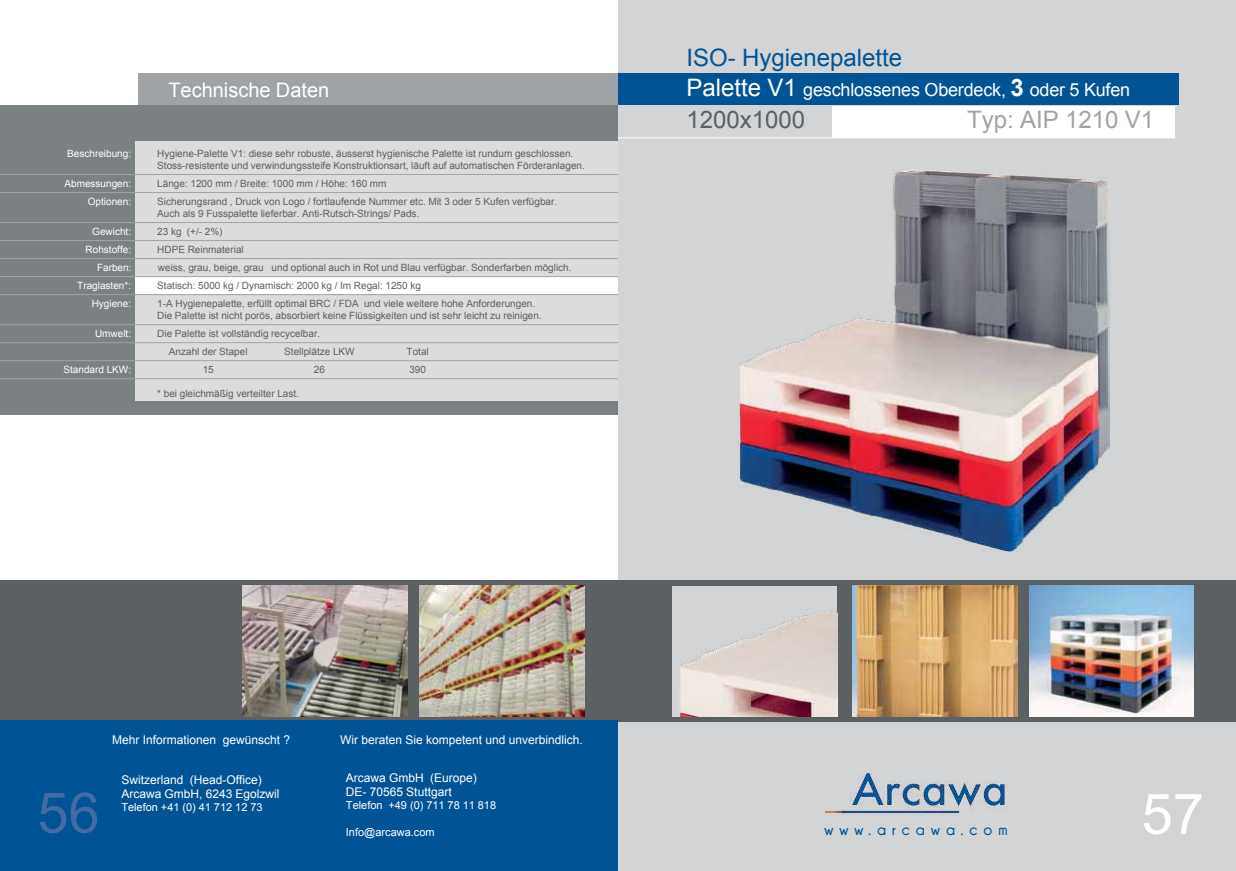
<style>
.page{position:relative;width:1236px;height:871px;background:#fff}
.page>*{position:absolute;margin:0;border:0;box-sizing:border-box;transform-origin:0 0}
.t1{font:56px "Arial";color:#456aa4}
.t2{font:56px "Arial";color:#fff}
.t3{font:24px "Arial";color:#005496}
.t4{font:24px "Arial";color:#a0a3a6}
.t5{font:24px "Arial";color:#5b6063}
.t6{font:20px "Arial";color:#fff}
.t7{font:18px "Arial";letter-spacing:-.01em;color:#fff}
.t8{font:700 16px "Champagne&Limousines";letter-spacing:.38em;color:#005495}
.t9{font:12px/14.4px "Arial";color:#fff}
.t10{font:11px "Arial";color:#fff}
.t11{font:10px/12px "Arial";color:#5b6063}
.t12{font:10px "Arial";color:#fff}
.s1{font-size:24px}
.s2{font-weight:700;font-size:24px}
</style>
<div class="page">
<div style="left:0;top:105px;width:618px;height:309px;background:#7b8083"></div>
<div style="left:135px;top:141px;width:483px;height:259px;background:#dcdcdd"></div>
<div style="left:135px;top:276px;width:483px;height:18px;background:#fff"></div>
<div style="left:139px;top:74px;width:479px;height:31px;background:#a0a3a6"></div>
<hr style="left:0;top:174px;width:618px;height:1px;background:#a0a3a6">
<hr style="left:0;top:192px;width:618px;height:1px;background:#a0a3a6">
<hr style="left:0;top:222px;width:618px;height:1px;background:#a0a3a6">
<hr style="left:0;top:240px;width:618px;height:1px;background:#a0a3a6">
<hr style="left:0;top:258px;width:618px;height:1px;background:#a0a3a6">
<hr style="left:0;top:276px;width:618px;height:1px;background:#a0a3a6">
<hr style="left:0;top:294px;width:618px;height:1px;background:#a0a3a6">
<hr style="left:0;top:324px;width:618px;height:1px;background:#a0a3a6">
<hr style="left:0;top:342px;width:618px;height:1px;background:#a0a3a6">
<hr style="left:0;top:360px;width:618px;height:1px;background:#a0a3a6">
<hr style="left:0;top:378px;width:618px;height:1px;background:#a0a3a6">
<div style="left:618px;top:0;width:618px;height:744px;background:#d2d4d5"></div>
<div style="left:618px;top:74px;width:560px;height:31px;background:#005496"></div>
<div style="left:832px;top:106px;width:342px;height:31px;background:#fff"></div>
<img style="left:740px;top:169px;width:369px;height:382px">
<hr style="left:618px;top:137px;width:558px;height:1px;background:#fff">
<div style="left:0;top:580px;width:1236px;height:141px;background:#5b6063"></div>
<img style="left:672px;top:586px;width:165px;height:130px">
<img style="left:420px;top:585px;width:164px;height:131px">
<img style="left:242px;top:585px;width:165px;height:131px">
<img style="left:853px;top:585px;width:164px;height:131px">
<img style="left:1029px;top:585px;width:164px;height:131px">
<div style="left:618px;top:729px;width:618px;height:141px;background:#d2d4d5"></div>
<div style="left:0;top:720px;width:618px;height:150px;background:#005496"></div>
<h3 class="t6" style="left:168px;top:77px;width:162px">Technische Daten</h3>
<p class="t12" style="left:67px;top:146px;width:65px">Beschreibung:</p>
<p class="t11" style="left:157px;top:147px;width:429px">Hygiene-Palette V1: diese sehr robuste, äusserst hygienische Palette ist rundum geschlossen.<br>Stoss-resistente und verwindungssteife Konstruktionsart, läuft auf automatischen Förderanlagen.</p>
<p class="t12" style="left:64px;top:176px;width:68px">Abmessungen:</p>
<p class="t11" style="left:157px;top:177px;width:231px">Länge: 1200 mm / Breite: 1000 mm / Höhe: 160 mm</p>
<p class="t12" style="left:88px;top:194px;width:45px">Optionen:</p>
<p class="t11" style="left:157px;top:195px;width:401px">Sicherungsrand , Druck von Logo / fortlaufende Nummer etc. Mit 3 oder 5 Kufen verfügbar.<br>Auch als 9 Fusspalette lieferbar. Anti-Rutsch-Strings/ Pads.</p>
<p class="t12" style="left:92px;top:224px;width:40px">Gewicht:</p>
<p class="t11" style="left:157px;top:225px;width:67px">23 kg (+/- 2%)</p>
<p class="t12" style="left:86px;top:242px;width:47px">Rohstoffe:</p>
<p class="t11" style="left:157px;top:243px;width:88px">HDPE Reinmaterial</p>
<p class="t12" style="left:97px;top:260px;width:36px">Farben:</p>
<p class="t11" style="left:158px;top:261px;width:415px">weiss, grau, beige, grau und optional auch in Rot und Blau verfügbar. Sonderfarben möglich.</p>
<p class="t12" style="left:77px;top:278px;width:55px">Traglasten*:</p>
<p class="t11" style="left:157px;top:279px;width:265px">Statisch: 5000 kg / Dynamisch: 2000 kg / Im Regal: 1250 kg</p>
<p class="t12" style="left:92px;top:296px;width:41px">Hygiene:</p>
<p class="t11" style="left:157px;top:297px;width:386px">1-A Hygienepalette, erfüllt optimal BRC / FDA und viele weitere hohe Anforderungen.<br>Die Palette ist nicht porös, absorbiert keine Flüssigkeiten und ist sehr leicht zu reinigen.</p>
<p class="t12" style="left:95px;top:326px;width:38px">Umwelt:</p>
<p class="t11" style="left:169px;top:324px;width:153px;line-height:18px;text-indent:-12px">Die Palette ist vollständig recycelbar.<br>Anzahl der Stapel</p>
<p class="t11" style="left:284px;top:345px;width:72px">Stellplätze LKW</p>
<p class="t11" style="left:407px;top:345px;width:24px">Total</p>
<p class="t12" style="left:63px;top:362px;width:69px">Standard LKW:</p>
<p class="t11" style="left:203px;top:363px;width:13px">15</p>
<p class="t11" style="left:314px;top:363px;width:13px">26</p>
<p class="t11" style="left:409px;top:363px;width:18px">390</p>
<p class="t11" style="left:157px;top:387px;width:143px">* bei gleichmäßig verteilter Last.</p>
<h2 class="t3" style="left:686px;top:42px;width:217px">ISO- Hygienepalette</h2>
<h3 class="t7" style="left:686px;top:78px;width:445px"><span class="s1">Palette V1</span> geschlossenes Oberdeck, <span class="s2">3</span> oder 5 Kufen</h3>
<h2 class="t5" style="left:686px;top:104px;width:120px">1200x1000</h2>
<h2 class="t4" style="left:967px;top:104px;width:189px">Typ: AIP 1210 V1</h2>
<h1 class="t1" style="left:37px;top:776px;width:64px">56</h1>
<p class="t9" style="left:112px;top:732px;width:180px">Mehr Informationen gewünscht ?</p>
<p class="t9" style="left:340px;top:732px;width:244px">Wir beraten Sie kompetent und unverbindlich.</p>
<p class="t9" style="left:121px;top:772px;width:160px">Switzerland (Head-Office)<br>Arcawa GmbH, 6243 Egolzwil</p>
<p class="t10" style="left:121px;top:800px;width:143px">Telefon +41 (0) 41 712 12 73</p>
<p class="t9" style="left:346px;top:770px;width:132px">Arcawa GmbH (Europe)<br>DE- 70565 Stuttgart</p>
<p class="t10" style="left:346px;top:798px;width:152px">Telefon +49 (0) 711 78 11 818</p>
<p class="t10" style="left:346px;top:824px;width:90px">Info@arcawa.com</p>
<h3 class="t8" style="left:825px;top:820px;width:185px">www.arcawa.com</h3>
<h1 class="t2" style="left:1141px;top:777px;width:64px">57</h1>
</div>
